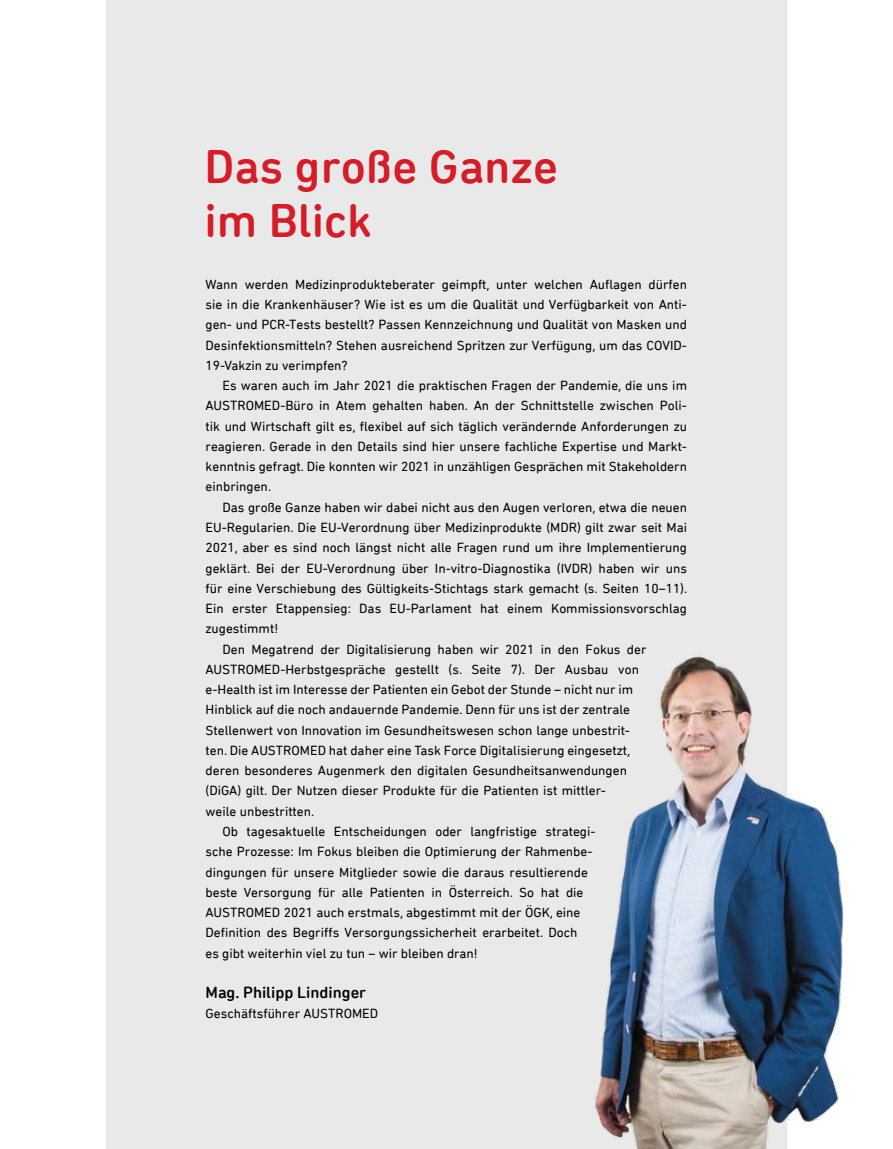
<style>
.page{position:relative;width:893px;height:1149px;background:#fff}
.page>*{position:absolute;margin:0;border:0;box-sizing:border-box;transform-origin:0 0}
.Headline_1_Seite{font:500 48px/54px "DIN Next Rounded LT Pro";color:#d61c26}
.Copy{font:500 16.5px "DIN Next Rounded LT Pro";color:#000}
.Komm__Lindinger{font:13.5px/20.2px "DIN Next Rounded LT Pro";color:#000;text-align:justify}
.Copy-2{font:13.5px "DIN Next Rounded LT Pro";color:#000}
</style>
<div class="page">
<div style="left:106px;top:0;width:681px;height:1148px;background:#e9e9e9"></div>
<img style="left:594px;top:656px;width:250px;height:492px">
<p class="Headline_1_Seite" style="left:204px;top:139px;width:355px">Das große Ganze im Blick</p>
<p class="Komm__Lindinger" style="left:206px;top:274px;width:483px">Wann werden Medizinprodukteberater geimpft, unter welchen Auflagen dürfen sie in die Krankenhäuser? Wie ist es um die Qualität und Verfügbarkeit von Anti&shy;gen- und PCR-Tests bestellt? Passen Kennzeichnung und Qualität von Masken und Desinfektionsmitteln? Stehen ausreichend Spritzen zur Verfügung, um das COVID-19-Vakzin zu verimpfen?</p>
<p class="Komm__Lindinger" style="left:206px;top:375px;width:483px;text-indent:17px">Es waren auch im Jahr 2021 die praktischen Fragen der Pandemie, die uns im AUSTROMED-Büro in Atem gehalten haben. An der Schnittstelle zwischen Poli&shy;tik und Wirtschaft gilt es, flexibel auf sich täglich verändernde Anforderungen zu reagieren. Gerade in den Details sind hier unsere fachliche Expertise und Markt&shy;kenntnis gefragt. Die konnten wir 2021 in unzähligen Gesprächen mit Stakeholdern einbringen.</p>
<p class="Komm__Lindinger" style="left:206px;top:496px;width:483px;text-indent:17px">Das große Ganze haben wir dabei nicht aus den Augen verloren, etwa die neuen EU-Regularien. Die EU-Verordnung über Medizinprodukte (MDR) gilt zwar seit Mai 2021, aber es sind noch längst nicht alle Fragen rund um ihre Implementierung geklärt. Bei der EU-Verordnung über In-vitro-Diagnostika (IVDR) haben wir uns für eine Verschiebung des Gültigkeits-Stichtags stark gemacht (s. Seiten 10–11).<br>Ein erster Etappensieg: Das EU-Parlament hat einem Kommissionsvorschlag zugestimmt!</p>
<p class="Komm__Lindinger" style="left:206px;top:638px;width:443px;text-align:left;text-indent:17px">Den Megatrend der Digitalisierung haben wir 2021 in den Fokus der AUSTROMED-Herbstgespräche gestellt (s. Seite 7). Der Ausbau von e-Health ist im Interesse der Patienten ein Gebot der Stunde – nicht nur im Hinblick auf die noch andauernde Pandemie. Denn für uns ist der zentrale Stellenwert von Innovation im Gesundheitswesen schon lange unbestrit&shy;ten. Die AUSTROMED hat daher eine Task Force Digitalisierung eingesetzt, deren besonderes Augenmerk den digitalen Gesundheitsanwendungen (DiGA) gilt. Der Nutzen dieser Produkte für die Patienten ist mittler-<br>weile unbestritten.</p>
<p class="Komm__Lindinger" style="left:206px;top:820px;width:392px;text-align:left;text-indent:17px">Ob tagesaktuelle Entscheidungen oder langfristige strategi&shy;sche Prozesse: Im Fokus bleiben die Optimierung der Rahmenbe&shy;dingungen für unsere Mitglieder sowie die daraus resultierende beste Versorgung für alle Patienten in Österreich. So hat die AUSTROMED 2021 auch erstmals, abgestimmt mit der ÖGK, eine Definition des Begriffs Versorgungssicherheit erarbeitet. Doch<br>es gibt weiterhin viel zu tun – wir bleiben dran!</p>
<p class="Copy" style="left:206px;top:982px;width:162px">Mag. Philipp Lindinger</p>
<p class="Copy-2" style="left:206px;top:1005px;width:174px">Geschäftsführer AUSTROMED</p>
</div>
